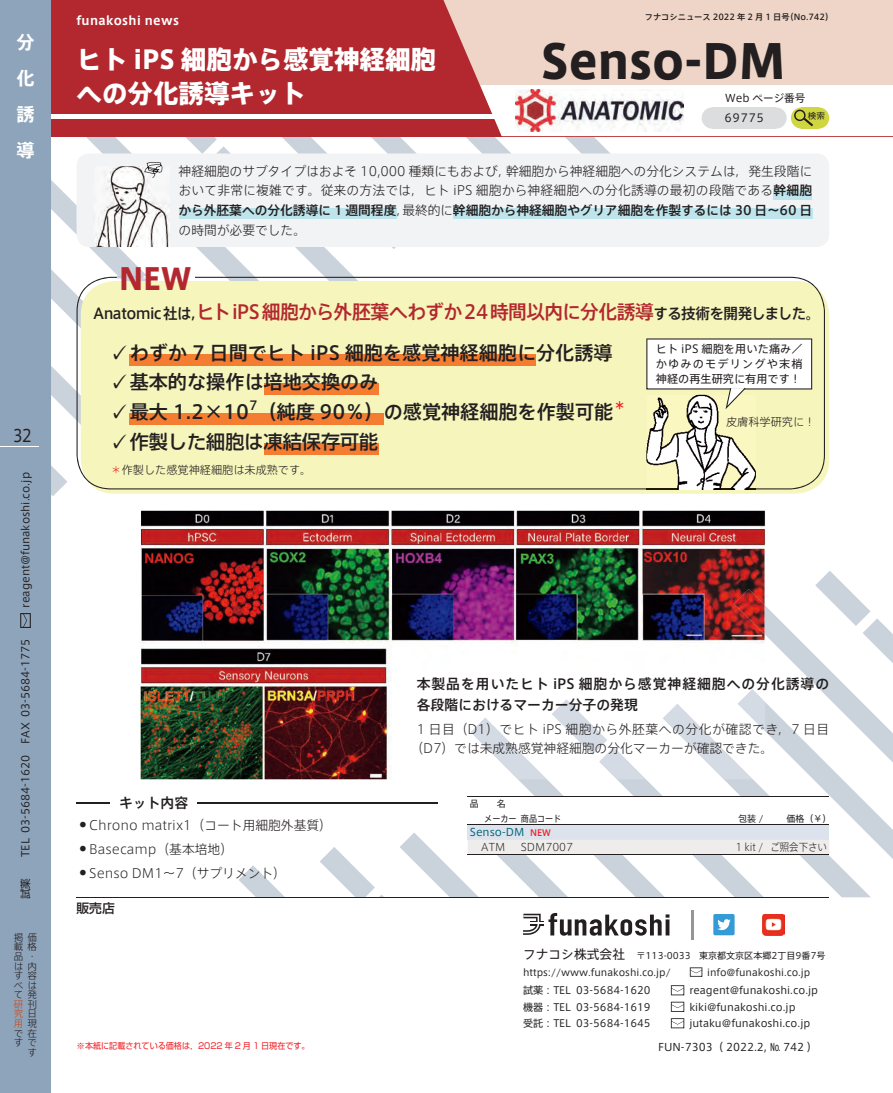
<style>
.page{position:relative;width:893px;height:1093px;background:#fff}
.page>*{position:absolute;margin:0;border:0;box-sizing:border-box;transform-origin:0 0}
.t1{font:800 46.8px "Axis Std";color:#231f20}
.t2{font:800 29.7px "Axis Std";color:#b2282e}
.t3{font:800 25.5px/34px "Axis Std";color:#fff}
.t4{font:500 19.2px "Axis Std";color:#231f20}
.t5{font:500 19.2px "Axis Std";letter-spacing:-.03em;color:#b2282e}
.t6{font:500 19.2px "Shin Go Pr 6 N";color:#231f20}
.t7{font:700 18px/36.2px "Axis Std";color:#fff;text-align:justify}
.t8{font:16.95px "Axis Std";color:#231f20;scale:.9 1}
.t9{font:500 13.8px/20.7px "Axis Std";letter-spacing:.07em;color:#231f20}
.t10{font:300 12.75px/19.6px "Axis Std";color:#231f20;text-align:justify}
.t11{font:500 12.75px "Shin Go Pro";color:#231f20}
.t12{font:500 12.45px "Axis Std";color:#231f20}
.t13{font:500 12.45px "Axis Std";color:#ee1d23}
.t14{font:700 12px "Axis Std";letter-spacing:.03em;color:#fff}
.t15{font:11.1px/14.9px "Axis Std";letter-spacing:.01em;color:#231f20;text-align:justify}
.t16{font:300 11.1px "Axis Std";color:#231f20}
.t17{font:10.65px "Axis Std";color:#231f20}
.t18{font:10.5px "Axis Std";color:#231f20}
.t19{font:10.5px/14.7px "Axis Std";color:#016579}
.t20{font:300 10.5px "Axis Std";color:#231f20;scale:.9 1}
.t21{font:300 10.5px "Axis Std";color:#231f20}
.t22{font:10.05px "Axis Std";color:#231f20}
.t23{font:9.6px "Axis Std";color:#231f20}
.t24{font:300 9.6px/9.6px "Axis Std";color:#231f20}
.t25{font:300 9.6px/9.6px "Axis Std";color:#c74919;text-align:justify}
.t26{font:9px/15px "Axis Std";color:#231f20}
.t27{font:8.55px "Shin Go Pro";color:#ee1d23}
.t28{font:8.55px "Axis Std";color:#231f20}
.t29{font:500 8.25px "Axis Std";color:#231f20}
.s1{font-weight:500}
.s2{font-size:14.85px;color:#231f20}
.s3{font-family:"Shin Go Pr 6 N"}
.s4{color:#ee1d23}
.s5{font-weight:500;font-size:8.7px;color:#ee1d23}
.s6{font-weight:300;color:#231f20}
.s7{font-size:12.75px}
</style>
<div class="page">
<svg style="left:220px;top:249px;width:192px;height:28px"></svg>
<svg style="left:234px;top:136px;width:95px;height:17px"></svg>
<svg style="left:51px;top:136px;width:169px;height:141px"></svg>
<svg style="left:320px;top:847px;width:64px;height:50px"></svg>
<svg style="left:238px;top:865px;width:47px;height:32px"></svg>
<div style="left:0;top:0;width:893px;height:136px;background:#b2282e"></div>
<hr style="left:0;top:115px;width:506px;height:4px;background:#fff">
<svg style="left:329px;top:0;width:564px;height:153px"></svg>
<div style="left:702px;top:107px;width:21px;height:22px;background:#dcdddf;border-radius:50%"></div>
<div style="left:765px;top:107px;width:22px;height:22px;background:#dcdddf;border-radius:50%"></div>
<div style="left:712px;top:107px;width:64px;height:22px;background:#dcdddf"></div>
<div style="left:77px;top:153px;width:752px;height:94px;background:#f2f3f4;border-radius:13px"></div>
<img style="left:118px;top:247px;width:52px;height:1px">
<img style="left:104px;top:166px;width:66px;height:81px">
<svg style="left:144px;top:162px;width:18px;height:16px"></svg>
<div style="left:773px;top:189px;width:39px;height:10px;background:#bee5ec"></div>
<div style="left:179px;top:209px;width:217px;height:10px;background:#bee5ec"></div>
<div style="left:453px;top:209px;width:359px;height:10px;background:#bee5ec"></div>
<svg style="left:81px;top:281px;width:748px;height:213px;fill:#f5f5bc"></svg>
<div style="left:149px;top:277px;width:676px;height:212px;background:#f5f5bc"></div>
<div style="left:130px;top:354px;width:406px;height:11px;background:#f47d31"></div>
<div style="left:264px;top:383px;width:114px;height:12px;background:#f47d31"></div>
<div style="left:130px;top:413px;width:119px;height:12px;background:#f47d31"></div>
<div style="left:249px;top:413px;width:8px;height:12px;background:#f47d31"></div>
<div style="left:257px;top:413px;width:127px;height:12px;background:#f47d31"></div>
<div style="left:264px;top:443px;width:114px;height:12px;background:#f47d31"></div>
<img style="left:646px;top:409px;width:110px;height:80px">
<svg style="left:646px;top:338px;width:166px;height:71px"></svg>
<hr style="left:143px;top:276px;width:51px;height:2px;background:#fff">
<svg style="left:51px;top:218px;width:98px;height:278px"></svg>
<img style="left:141px;top:511px;width:624px;height:268px">
<hr style="left:77px;top:802px;width:361px;height:2px;background:#231f20">
<div style="left:111px;top:796px;width:86px;height:14px;background:#fff"></div>
<svg style="left:400px;top:571px;width:493px;height:326px"></svg>
<hr style="left:612px;top:824px;width:98px;height:1px;background:#231f20">
<hr style="left:710px;top:824px;width:55px;height:1px;background:#231f20">
<hr style="left:765px;top:824px;width:64px;height:1px;background:#231f20">
<div style="left:0;top:0;width:51px;height:1093px;background:#8ea4bb"></div>
<svg style="left:20px;top:613px;width:11px;height:15px"></svg>
<hr style="left:0;top:446px;width:38px;height:1px;background:#fff">
<hr style="left:77px;top:897px;width:752px;height:1px;background:#231f20">
<svg style="left:523px;top:913px;width:146px;height:22px"></svg>
<div style="left:713px;top:914px;width:22px;height:21px;background:#359bd6;border-radius:2px"></div>
<svg style="left:717px;top:919px;width:14px;height:12px"></svg>
<hr style="left:691px;top:910px;width:2px;height:29px;background:#939598">
<img style="left:762px;top:914px;width:22px;height:21px">
<svg style="left:690px;top:967px;width:12px;height:10px"></svg>
<svg style="left:671px;top:985px;width:13px;height:10px"></svg>
<svg style="left:671px;top:1002px;width:13px;height:10px"></svg>
<svg style="left:671px;top:1018px;width:13px;height:10px"></svg>
<h3 class="t7" style="left:16px;top:23px;width:19px">分化誘導</h3>
<h3 class="t8" style="left:13px;top:423px;width:23px">32</h3>
<p class="t17" style="left:18px;top:608px;width:137px;rotate:-90deg">reagent@funakoshi.co.jp</p>
<p class="t17" style="left:18px;top:899px;width:262px;rotate:-90deg">試薬　　TEL 03-5684-1620 FAX 03-5684-1775</p>
<p class="t24" style="left:14px;top:932px;width:24px">掲<br>載<br>品<br>は<br>す<br>べはて</p>
<p class="t24" style="left:27px;top:932px;width:11px">価格・内容</p>
<p class="t24" style="left:27px;top:989px;width:11px">発刊日現在です</p>
<p class="t25" style="left:14px;top:999px;width:11px">研究用</p>
<p class="t24" style="left:14px;top:1027px;width:10px">です</p>
<p class="t14" style="left:77px;top:12px;width:104px">funakoshi news</p>
<h3 class="t3" style="left:77px;top:41px;width:361px">ヒト iPS 細胞から感覚神経細胞への分化誘導キット</h3>
<p class="t29" style="left:645px;top:11px;width:190px">フナコシニュース 2022 年 2 月 1 日号（No.742）</p>
<h1 class="t1" style="left:541px;top:26px;width:246px">Senso-DM</h1>
<p class="t17" style="left:725px;top:90px;width:82px">Web ページ番号</p>
<p class="t15" style="left:724px;top:110px;width:41px">69775</p>
<p class="t28" style="left:808px;top:109px;width:19px">検索</p>
<p class="t10" style="left:178px;top:160px;width:635px">神経細胞のサブタイプはおよそ 10,000 種類にもおよび，幹細胞から神経細胞への分化システムは，発生段階において非常に複雑です。従来の方法では，ヒト iPS 細胞から神経細胞への分化誘導の最初の段階である<span class="s1">幹細胞から外胚葉への分化誘導に 1 週間程度</span>，最終的に<span class="s1">幹細胞から神経細胞やグリア細胞を作製するには 30 日～60 日</span>の時間が必要でした。</p>
<h2 class="t2" style="left:119px;top:256px;width:74px">NEW</h2>
<h3 class="t5" style="left:93px;top:297px;width:728px"><span class="s2">Anatomic社は，</span>ヒトiPS細胞から外胚葉へわずか24時間以内に分化誘導<span class="s2">する技術を開発しました。</span></h3>
<h3 class="t4" style="left:111px;top:338px;width:504px"><span class="s3">✓</span>わずか 7 日間でヒト iPS 細胞を感覚神経細胞に分化誘導</h3>
<h3 class="t4" style="left:111px;top:367px;width:269px"><span class="s3">✓</span>基本的な操作は培地交換のみ</h3>
<h3 class="t4" style="left:111px;top:397px;width:504px"><span class="s3">✓</span>最大 1.2×10 （純度 90％）の感覚神経細胞を作製可能</h3>
<p class="t15" style="left:656px;top:341px;width:148px">ヒト iPS 細胞を用いた痛み／かゆみのモデリングや末梢神経の再生研究に有用です！</p>
<p class="t12" style="left:249px;top:396px;width:10px">7</p>
<p class="t13" style="left:613px;top:396px;width:14px">＊</p>
<h3 class="t6" style="left:111px;top:426px;width:269px">✓作製した細胞は凍結保存可能</h3>
<p class="t16" style="left:111px;top:461px;width:202px"><span class="s4">＊</span>作製した感覚神経細胞は未成熟です。</p>
<p class="t16" style="left:726px;top:413px;width:91px">皮膚科学研究に！</p>
<p class="t9" style="left:119px;top:792px;width:71px">キット内容</p>
<p class="t10" style="left:80px;top:814px;width:254px"><sup>●</sup> Chrono matrix1（コート用細胞外基質）</p>
<p class="t10" style="left:80px;top:838px;width:155px"><sup>●</sup> Basecamp（基本培地）</p>
<p class="t10" style="left:80px;top:862px;width:208px"><sup>●</sup> Senso DM1～7（サプリメント）</p>
<p class="t11" style="left:77px;top:898px;width:40px">販売店</p>
<p class="t9" style="left:417px;top:672px;width:414px">本製品を用いたヒト iPS 細胞から感覚神経細胞への分化誘導の各段階におけるマーカー分子の発現</p>
<p class="t10" style="left:410px;top:718px;width:420px;text-indent:6px">1 日目（D1）でヒト iPS 細胞から外胚葉への分化が確認でき，7 日目（D7）では未成熟感覚神経細胞の分化マーカーが確認できた。</p>
<p class="t26" style="left:484px;top:795px;width:79px;text-indent:-14px">品　　名<br>メーカー商品コード</p>
<p class="t26" style="left:738px;top:810px;width:27px">包装 /</p>
<p class="t26" style="left:787px;top:810px;width:46px">価格（￥）</p>
<p class="t19" style="left:481px;top:824px;width:71px;text-indent:-11px">Senso-DM <span class="s5">NEW<br></span><span class="s6">ATM</span></p>
<p class="t21" style="left:521px;top:839px;width:54px">SDM7007</p>
<p class="t20" style="left:736px;top:839px;width:103px">1 kit / ご照会下さい</p>
<p class="t26" style="left:523px;top:948px;width:304px"><span class="s7">フナコシ株式会社</span> 〒113-0033 東京都文京区本郷2丁目9番7号</p>
<p class="t23" style="left:523px;top:965px;width:168px">https://www.funakoshi.co.jp/　　</p>
<p class="t23" style="left:707px;top:965px;width:105px">info@funakoshi.co.jp</p>
<p class="t22" style="left:523px;top:983px;width:149px">試薬：TEL 03-5684-1620　　</p>
<p class="t22" style="left:689px;top:983px;width:130px">reagent@funakoshi.co.jp</p>
<p class="t22" style="left:523px;top:999px;width:149px">機器：TEL 03-5684-1619　　</p>
<p class="t22" style="left:689px;top:999px;width:108px">kiki@funakoshi.co.jp</p>
<p class="t22" style="left:523px;top:1016px;width:149px">受託：TEL 03-5684-1645　　</p>
<p class="t22" style="left:689px;top:1016px;width:122px">jutaku@funakoshi.co.jp</p>
<p class="t27" style="left:77px;top:1039px;width:235px">※本紙に記載されている価格は，2022 年 2 月 1 日現在です。</p>
<p class="t18" style="left:658px;top:1039px;width:161px">FUN-7303（ 2022.2, № 742 ）</p>
</div>
